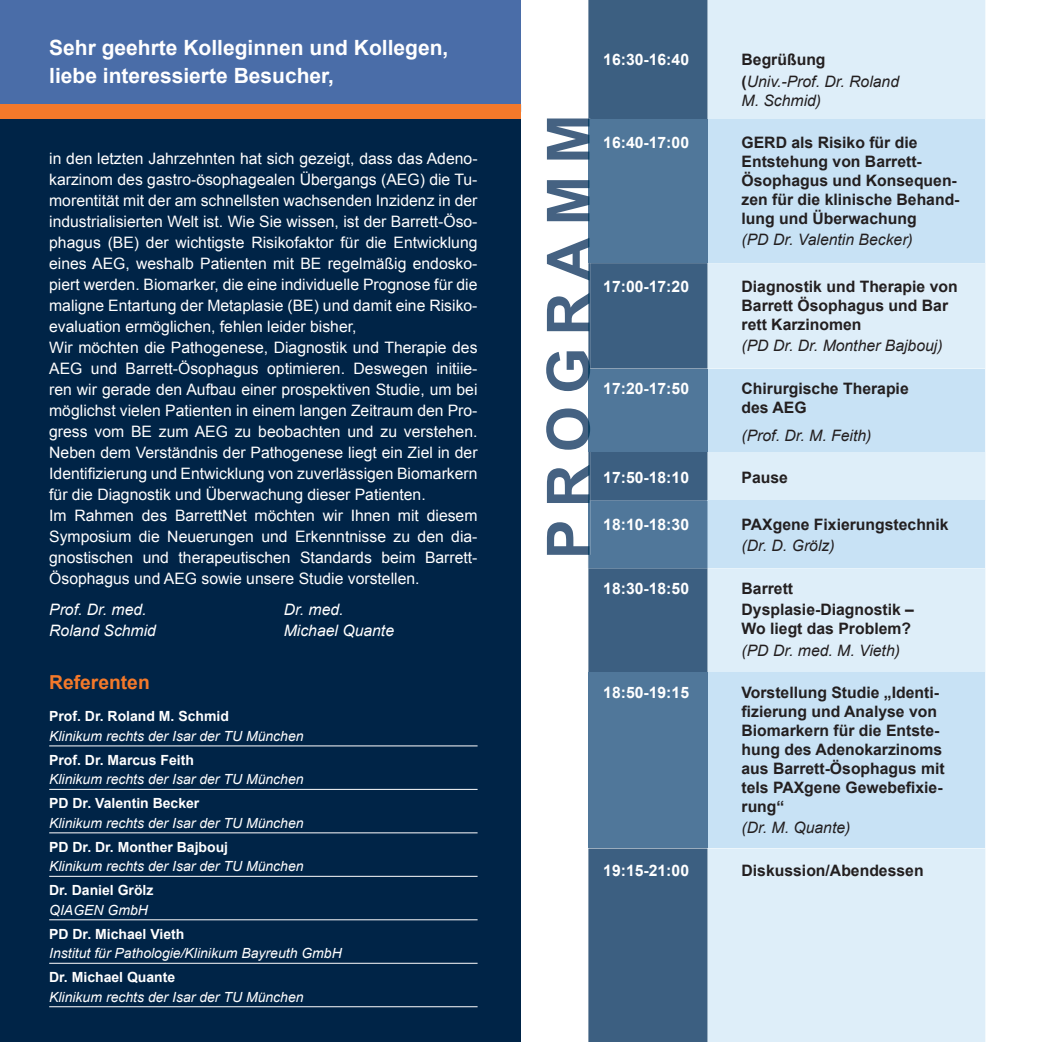
<style>
.page{position:relative;width:1042px;height:1042px;background:#fff}
.page>*{position:absolute;margin:0;border:0;box-sizing:border-box;transform-origin:0 0}
.t1{font:700 59.32px "Arial";letter-spacing:.205em;color:#456282}
.t2{font:700 21px/28px "Arial";color:#fff}
.t3{font:700 19.25px "Arial";color:#f4792a}
.t4{font:15.75px/21px "Arial";color:#fff}
.t5{font:700 15.75px/18.9px "Arial";color:#231f20}
.t6{font:italic 15.75px/21.3px "Arial";color:#231f20}
.t7{font:700 15.75px "Arial";color:#fff}
.t8{font:italic 15.75px "Arial";color:#fff}
.t9{font:italic 14px "Arial";color:#fff}
.t10{font:700 14px "Arial";color:#fff}
.s1{font-weight:700;font-style:normal}
</style>
<div class="page">
<div style="left:0;top:104px;width:521px;height:938px;background:#002447"></div>
<div style="left:0;top:0;width:521px;height:104px;background:#4a6da8"></div>
<div style="left:0;top:104px;width:521px;height:15px;background:#f4792a"></div>
<div style="left:707px;top:0;width:278px;height:1042px;background:#deeef9"></div>
<div style="left:588px;top:0;width:119px;height:1042px;background:#3c5f81"></div>
<hr style="left:49px;top:745px;width:428px;height:1px;background:#fff">
<hr style="left:49px;top:789px;width:428px;height:1px;background:#fff">
<hr style="left:49px;top:832px;width:428px;height:1px;background:#fff">
<hr style="left:49px;top:876px;width:428px;height:1px;background:#fff">
<hr style="left:49px;top:919px;width:428px;height:1px;background:#fff">
<hr style="left:49px;top:963px;width:428px;height:1px;background:#fff">
<hr style="left:49px;top:1006px;width:428px;height:1px;background:#fff">
<div style="left:707px;top:119px;width:278px;height:144px;background:#c8e2f5"></div>
<div style="left:590px;top:119px;width:117px;height:144px;background:#50779a"></div>
<div style="left:707px;top:368px;width:278px;height:83px;background:#c8e2f5"></div>
<div style="left:590px;top:368px;width:117px;height:83px;background:#50779a"></div>
<div style="left:707px;top:672px;width:278px;height:176px;background:#c8e2f5"></div>
<div style="left:588px;top:672px;width:119px;height:176px;background:#50779a"></div>
<div style="left:707px;top:501px;width:278px;height:67px;background:#c8e2f5"></div>
<div style="left:588px;top:501px;width:119px;height:67px;background:#50779a"></div>
<hr style="left:588px;top:263px;width:2px;height:105px;background:#3c5f81">
<hr style="left:588px;top:451px;width:2px;height:50px;background:#3c5f81">
<hr style="left:588px;top:119px;width:2px;height:144px;background:#50779a">
<hr style="left:588px;top:368px;width:2px;height:83px;background:#50779a">
<hr style="left:588px;top:501px;width:2px;height:54px;background:#50779a">
<h2 class="t2" style="left:49px;top:34px;width:401px">Sehr geehrte Kolleginnen und Kollegen, liebe interessierte Besucher,</h2>
<p class="t4" style="left:49px;top:148px;width:430px">in den letzten Jahrzehnten hat sich gezeigt, dass das Adeno&shy;karzinom des gastro-ösophagealen Übergangs (AEG) die Tu&shy;morentität mit der am schnellsten wachsenden Inzidenz in der industrialisierten Welt ist. Wie Sie wissen, ist der Barrett-Öso&shy;phagus (BE) der wichtigste Risikofaktor für die Entwicklung eines AEG, weshalb Patienten mit BE regelmäßig endosko&shy;piert werden. Biomarker, die eine individuelle Prognose für die maligne Entartung der Metaplasie (BE) und damit eine Risiko&shy;evaluation ermöglichen, fehlen leider bisher,<br>Wir möchten die Pathogenese, Diagnostik und Therapie des AEG und Barrett-Ösophagus optimieren. Deswegen initiie&shy;ren wir gerade den Aufbau einer prospektiven Studie, um bei möglichst vielen Patienten in einem langen Zeitraum den Pro&shy;gress vom BE zum AEG zu beobachten und zu verstehen.<br>Neben dem Verständnis der Pathogenese liegt ein Ziel in der Identifizierung und Entwicklung von zuverlässigen Biomarkern für die Diagnostik und Überwachung dieser Patienten.<br>Im Rahmen des BarrettNet möchten wir Ihnen mit diesem Symposium die Neuerungen und Erkenntnisse zu den dia&shy;gnostischen und therapeutischen Standards beim Barrett-Ösophagus und AEG sowie unsere Studie vorstellen.</p>
<p class="t8" style="left:49px;top:599px;width:99px">Prof. Dr. med.</p>
<p class="t8" style="left:284px;top:599px;width:61px">Dr. med.</p>
<p class="t8" style="left:49px;top:620px;width:108px">Roland Schmid</p>
<p class="t8" style="left:284px;top:620px;width:112px">Michael Quante</p>
<p class="t3" style="left:49px;top:669px;width:102px">Referenten</p>
<p class="t10" style="left:49px;top:707px;width:181px">Prof. Dr. Roland M. Schmid</p>
<p class="t9" style="left:49px;top:727px;width:256px">Klinikum rechts der Isar der TU München</p>
<p class="t10" style="left:49px;top:751px;width:146px">Prof. Dr. Marcus Feith</p>
<p class="t9" style="left:49px;top:770px;width:256px">Klinikum rechts der Isar der TU München</p>
<p class="t10" style="left:49px;top:794px;width:152px">PD Dr. Valentin Becker</p>
<p class="t9" style="left:49px;top:813px;width:256px">Klinikum rechts der Isar der TU München</p>
<p class="t10" style="left:49px;top:838px;width:180px">PD Dr. Dr. Monther Bajbouj</p>
<p class="t9" style="left:49px;top:857px;width:256px">Klinikum rechts der Isar der TU München</p>
<p class="t10" style="left:49px;top:881px;width:106px">Dr. Daniel Grölz</p>
<p class="t9" style="left:49px;top:900px;width:100px">QIAGEN GmbH</p>
<p class="t10" style="left:49px;top:924px;width:137px">PD Dr. Michael Vieth</p>
<p class="t9" style="left:49px;top:944px;width:294px">Institut für Pathologie/Klinikum Bayreuth GmbH</p>
<p class="t10" style="left:49px;top:968px;width:128px">Dr. Michael Quante</p>
<p class="t9" style="left:49px;top:987px;width:256px">Klinikum rechts der Isar der TU München</p>
<h1 class="t1" style="left:529px;top:559px;width:446px;rotate:-90deg">PROGRAMM</h1>
<p class="t7" style="left:603px;top:49px;width:87px">16:30-16:40</p>
<p class="t6" style="left:741px;top:49px;width:159px"><span class="s1">Begrüßung (</span>Univ.-Prof. Dr. Roland</p>
<p class="t6" style="left:741px;top:90px;width:81px">M. Schmid)</p>
<p class="t7" style="left:603px;top:132px;width:87px">16:40-17:00</p>
<p class="t5" style="left:741px;top:134px;width:219px">GERD als Risiko für die<br>Entstehung von Barrett-<br>Ösophagus und Konsequen&shy;zen für die klinische Behand&shy;lung und Überwachung</p>
<p class="t6" style="left:741px;top:229px;width:173px">(PD Dr. Valentin Becker)</p>
<p class="t7" style="left:603px;top:276px;width:87px">17:00-17:20</p>
<p class="t5" style="left:741px;top:277px;width:218px">Diagnostik und Therapie von<br>Barrett Ösophagus und Bar rett Karzinomen</p>
<p class="t6" style="left:741px;top:335px;width:203px">(PD Dr. Dr. Monther Bajbouj)</p>
<p class="t7" style="left:603px;top:378px;width:87px">17:20-17:50</p>
<p class="t5" style="left:741px;top:379px;width:169px">Chirurgische Therapie des AEG</p>
<p class="t6" style="left:741px;top:424px;width:131px">(Prof. Dr. M. Feith)</p>
<p class="t7" style="left:603px;top:467px;width:87px">17:50-18:10</p>
<p class="t5" style="left:741px;top:469px;width:48px">Pause</p>
<p class="t7" style="left:603px;top:514px;width:87px">18:10-18:30</p>
<p class="t5" style="left:741px;top:515px;width:209px">PAXgene Fixierungstechnik</p>
<p class="t6" style="left:741px;top:535px;width:95px">(Dr. D. Grölz)</p>
<p class="t7" style="left:603px;top:578px;width:87px">18:30-18:50</p>
<p class="t5" style="left:741px;top:578px;width:174px;line-height:21.3px">Barrett<br>Dysplasie-Diagnostik –</p>
<p class="t5" style="left:741px;top:620px;width:171px">Wo liegt das Problem?</p>
<p class="t6" style="left:741px;top:640px;width:160px">(PD Dr. med. M. Vieth)</p>
<p class="t7" style="left:603px;top:682px;width:87px">18:50-19:15</p>
<p class="t5" style="left:741px;top:684px;width:205px">Vorstellung Studie „Identi&shy;fizierung und Analyse von<br>Biomarkern für die Entste&shy;hung des Adenokarzinoms aus Barrett-Ösophagus mit tels PAXgene Gewebefixie&shy;rung“</p>
<p class="t6" style="left:741px;top:817px;width:110px">(Dr. M. Quante)</p>
<p class="t7" style="left:603px;top:860px;width:87px">19:15-21:00</p>
<p class="t5" style="left:741px;top:861px;width:184px">Diskussion/Abendessen</p>
</div>
